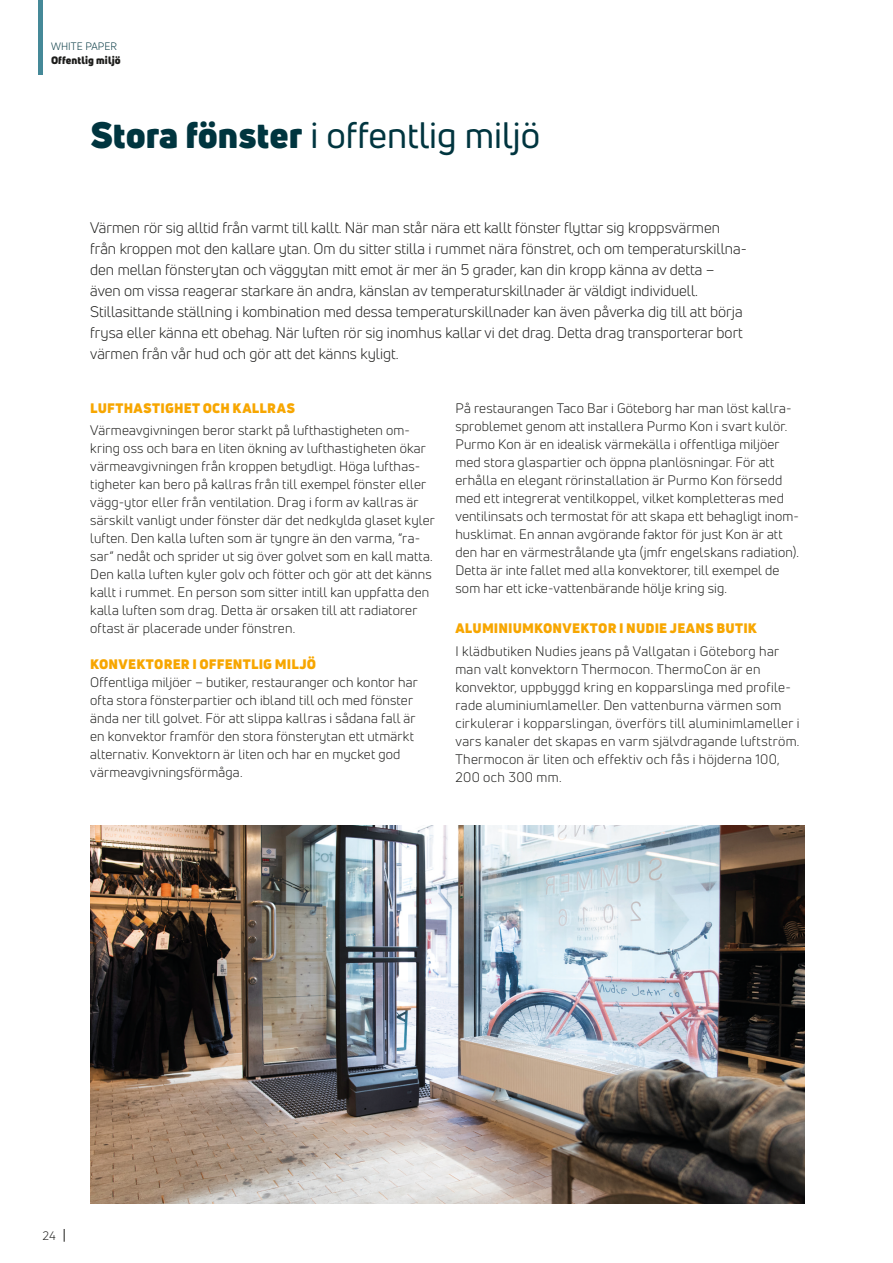
<style>
.page{position:relative;width:893px;height:1263px;background:#fff}
.page>*{position:absolute;margin:0;border:0;box-sizing:border-box;transform-origin:0 0}
.t1{font:36px "Uni Neue";color:#00353f}
.t2{font:15px/21px "Uni Neue";color:#1d1d1b}
.t3{font:13.5px/18px "Uni Neue";letter-spacing:.015em;color:#1d1d1b}
.t4{font:900 13.5px "Uni Neue";letter-spacing:.01em;color:#f7a600}
.t5{font:12px "Uni Neue";color:#1d1d1b}
.t6{font:900 10.5px "Uni Neue";letter-spacing:.01em;color:#1d1d1b}
.t7{font:10.5px "Uni Neue";letter-spacing:.01em;color:#00353f}
.s1{font-weight:900}
</style>
<div class="page">
<svg style="left:64px;top:1229px;width:1px;height:13px"></svg>
<div style="left:38px;top:0;width:5px;height:74px;background:#458998"></div>
<img style="left:90px;top:826px;width:714px;height:377px">
<p class="t7" style="left:51px;top:40px;width:68px">WHITE PAPER</p>
<p class="t6" style="left:51px;top:53px;width:71px">Offentlig miljö</p>
<h1 class="t1" style="left:90px;top:113px;width:451px"><span class="s1">Stora fönster</span> i offentlig miljö</h1>
<p class="t2" style="left:90px;top:217px;width:658px">Värmen rör sig alltid från varmt till kallt. När man står nära ett kallt fönster flyttar sig kroppsvärmen från kroppen mot den kallare ytan. Om du sitter stilla i rummet nära fönstret, och om temperaturskillna&shy;den mellan fönsterytan och väggytan mitt emot är mer än 5 grader, kan din kropp känna av detta – även om vissa reagerar starkare än andra, känslan av temperaturskillnader är väldigt individuell.<br>Stillasittande ställning i kombination med dessa temperaturskillnader kan även påverka dig till att börja frysa eller känna ett obehag. När luften rör sig inomhus kallar vi det drag. Detta drag transporterar bort värmen från vår hud och gör att det känns kyligt.</p>
<p class="t4" style="left:90px;top:399px;width:206px">LUFTHASTIGHET OCH KALLRAS</p>
<p class="t3" style="left:90px;top:422px;width:346px">Värmeavgivningen beror starkt på lufthastigheten om&shy;kring oss och bara en liten ökning av lufthastigheten ökar värmeavgivningen från kroppen betydligt. Höga lufthas&shy;tigheter kan bero på kallras från till exempel fönster eller vägg-ytor eller från ventilation. Drag i form av kallras är särskilt vanligt under fönster där det nedkylda glaset kyler luften. Den kalla luften som är tyngre än den varma, ”ra&shy;sar” nedåt och sprider ut sig över golvet som en kall matta.<br>Den kalla luften kyler golv och fötter och gör att det känns kallt i rummet. En person som sitter intill kan uppfatta den kalla luften som drag. Detta är orsaken till att radiatorer oftast är placerade under fönstren.</p>
<p class="t4" style="left:90px;top:655px;width:227px">KONVEKTORER I OFFENTLIG MILJÖ</p>
<p class="t3" style="left:90px;top:674px;width:329px">Offentliga miljöer – butiker, restauranger och kontor har ofta stora fönsterpartier och ibland till och med fönster ända ner till golvet. För att slippa kallras i sådana fall är en konvektor framför den stora fönsterytan ett utmärkt alternativ. Konvektorn är liten och har en mycket god värmeavgivningsförmåga.</p>
<p class="t3" style="left:455px;top:399px;width:345px">På restaurangen Taco Bar i Göteborg har man löst kallra&shy;sproblemet genom att installera Purmo Kon i svart kulör.<br>Purmo Kon är en idealisk värmekälla i offentliga miljöer med stora glaspartier och öppna planlösningar. För att erhålla en elegant rörinstallation är Purmo Kon försedd med ett integrerat ventilkoppel, vilket kompletteras med ventilinsats och termostat för att skapa ett behagligt inom&shy;husklimat. En annan avgörande faktor för just Kon är att den har en värmestrålande yta (jmfr engelskans radiation).<br>Detta är inte fallet med alla konvektorer, till exempel de som har ett icke-vattenbärande hölje kring sig.</p>
<p class="t4" style="left:455px;top:619px;width:303px">ALUMINIUMKONVEKTOR I NUDIE JEANS BUTIK</p>
<p class="t3" style="left:455px;top:642px;width:346px">I klädbutiken Nudies jeans på Vallgatan i Göteborg har man valt konvektorn Thermocon. ThermoCon är en konvektor, uppbyggd kring en kopparslinga med profile&shy;rade aluminiumlameller. Den vattenburna värmen som cirkulerar i kopparslingan, överförs till aluminimlameller i vars kanaler det skapas en varm självdragande luftström.<br>Thermocon är liten och effektiv och fås i höjderna 100, 200 och 300 mm.</p>
<p class="t5" style="left:43px;top:1228px;width:15px">24</p>
</div>
